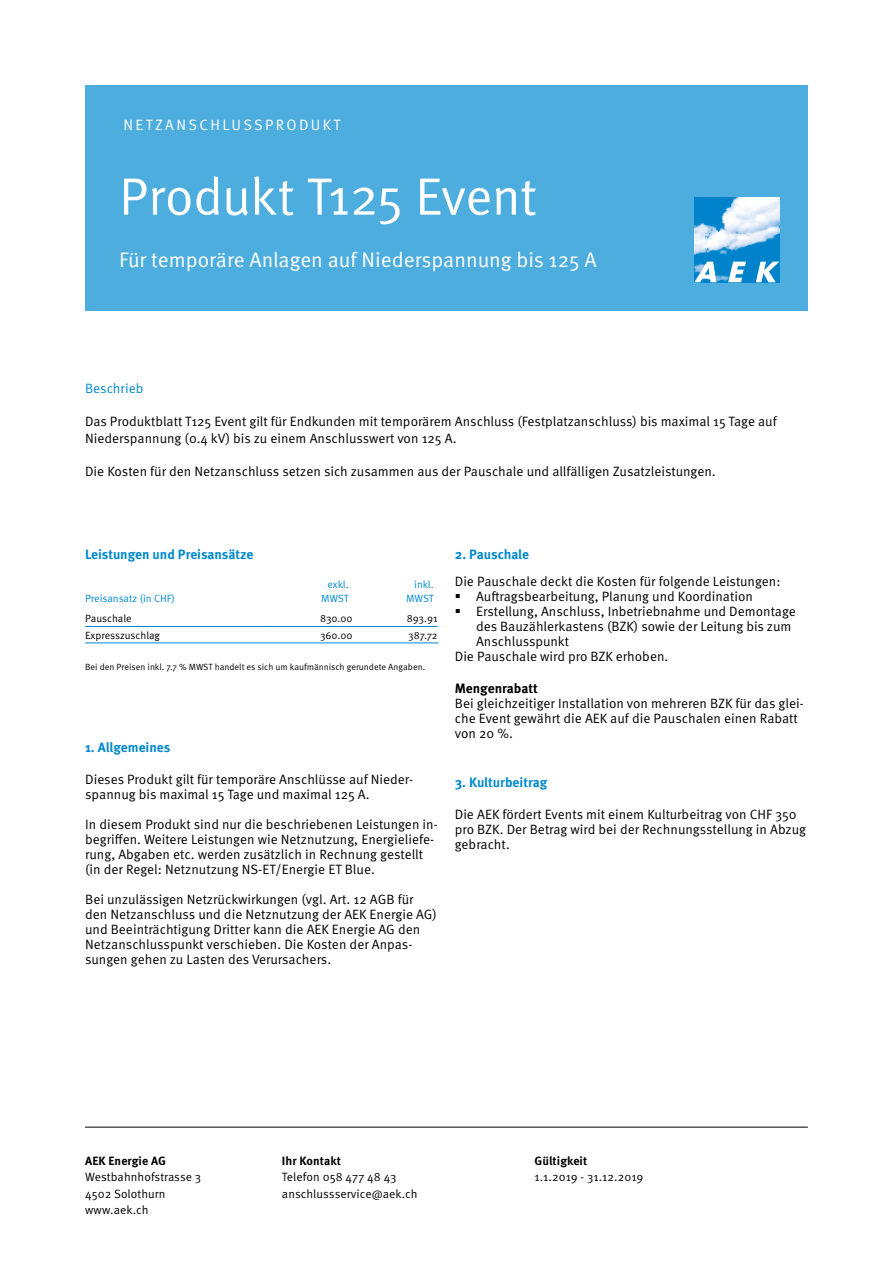
<style>
.page{position:relative;width:893px;height:1263px;background:#fff}
.page>*{position:absolute;margin:0;border:0;box-sizing:border-box;transform-origin:0 0}
.t1{font:52.5px "Meta OT Norm";letter-spacing:-.015em;color:#fff}
.t2{font:21px "Meta OT Norm";color:#fff}
.t3{font:15px "Meta OT Norm";letter-spacing:.16em;color:#fff}
.t4{font:13.5px/15px "Meta OT Norm";color:#000}
.t5{font:700 13.5px "Meta OT";letter-spacing:-.005em;color:#0089cf}
.t6{font:700 13.5px "Meta OT";color:#000}
.t7{font:13.5px "Meta OT Norm";color:#0089cf}
.t8{font:12px/16.5px "Meta OT Norm";letter-spacing:.005em;color:#000}
.t9{font:700 12px "Meta OT";letter-spacing:.005em;color:#000}
.t10{font:10.5px "Meta OT Norm";letter-spacing:-.005em;color:#000}
.t11{font:10.5px/13.5px "Meta OT Norm";letter-spacing:-.01em;color:#0089cf;text-align:right}
.t12{font:9px "Meta OT Norm";color:#000}
</style>
<div class="page">
<div style="left:85px;top:85px;width:723px;height:225px;background:#4dadde"></div>
<hr style="left:85px;top:1127px;width:723px;height:1px;background:#000">
<hr style="left:85px;top:626px;width:183px;height:1px;background:#0089cf">
<hr style="left:268px;top:626px;width:85px;height:1px;background:#0089cf">
<hr style="left:353px;top:626px;width:85px;height:1px;background:#0089cf">
<hr style="left:85px;top:642px;width:183px;height:1px;background:#0089cf">
<hr style="left:268px;top:642px;width:85px;height:1px;background:#0089cf">
<hr style="left:353px;top:642px;width:85px;height:1px;background:#0089cf">
<img style="left:694px;top:197px;width:85px;height:85px">
<svg style="left:694px;top:262px;width:22px;height:20px"></svg>
<svg style="left:728px;top:262px;width:18px;height:20px"></svg>
<svg style="left:756px;top:262px;width:23px;height:20px"></svg>
<p class="t3" style="left:123px;top:116px;width:219px">NETZANSCHLUSSPRODUKT</p>
<h1 class="t1" style="left:119px;top:166px;width:419px">Produkt T125 Event</h1>
<h2 class="t2" style="left:119px;top:247px;width:479px">Für temporäre Anlagen auf Niederspannung bis 125 A</h2>
<p class="t7" style="left:85px;top:380px;width:60px">Beschrieb</p>
<p class="t4" style="left:85px;top:414px;width:693px;line-height:16.5px">Das Produktblatt T125 Event gilt für Endkunden mit temporärem Anschluss (Festplatzanschluss) bis maximal 15 Tage auf<br>Niederspannung (0.4 kV) bis zu einem Anschlusswert von 125 A.</p>
<p class="t4" style="left:85px;top:464px;width:632px">Die Kosten für den Netzanschluss setzen sich zusammen aus der Pauschale und allfälligen Zusatzleistungen.</p>
<p class="t5" style="left:85px;top:545px;width:170px">Leistungen und Preisansätze</p>
<p class="t11" style="left:85px;top:591px;width:91px">Preisansatz (in CHF)</p>
<p class="t11" style="left:321px;top:578px;width:29px">exkl.<br>MWST</p>
<p class="t11" style="left:406px;top:578px;width:29px">inkl.<br>MWST</p>
<p class="t10" style="left:85px;top:612px;width:48px">Pauschale</p>
<p class="t10" style="left:320px;top:612px;width:34px">830.00</p>
<p class="t10" style="left:407px;top:612px;width:32px">893.91</p>
<p class="t10" style="left:85px;top:629px;width:76px">Expresszuschlag</p>
<p class="t10" style="left:320px;top:629px;width:34px">360.00</p>
<p class="t10" style="left:408px;top:629px;width:31px">387.72</p>
<p class="t12" style="left:85px;top:661px;width:342px">Bei den Preisen inkl. 7.7 % MWST handelt es sich um kaufmännisch gerundete Angaben.</p>
<p class="t5" style="left:85px;top:739px;width:87px">1. Allgemeines</p>
<p class="t4" style="left:85px;top:772px;width:330px">Dieses Produkt gilt für temporäre Anschlüsse auf Nieder&shy;spannug bis maximal 15 Tage und maximal 125 A.</p>
<p class="t4" style="left:85px;top:817px;width:354px">In diesem Produkt sind nur die beschriebenen Leistungen in&shy;begriffen. Weitere Leistungen wie Netznutzung, Energieliefe&shy;rung, Abgaben etc. werden zusätzlich in Rechnung gestellt (in der Regel: Netznutzung NS-ET/Energie ET Blue.</p>
<p class="t4" style="left:85px;top:892px;width:353px">Bei unzulässigen Netzrückwirkungen (vgl. Art. 12 AGB für den Netzanschluss und die Netznutzung der AEK Energie AG) und Beeinträchtigung Dritter kann die AEK Energie AG den Netzanschlusspunkt verschieben. Die Kosten der Anpas&shy;sungen gehen zu Lasten des Verursachers.</p>
<p class="t5" style="left:455px;top:545px;width:76px">2. Pauschale</p>
<p class="t4" style="left:455px;top:574px;width:327px">Die Pauschale deckt die Kosten für folgende Leistungen:</p>
<p class="t4" style="left:476px;top:589px;width:278px">Auftragsbearbeitung, Planung und Koordination</p>
<p class="t4" style="left:476px;top:604px;width:321px">Erstellung, Anschluss, Inbetriebnahme und Demontage</p>
<p class="t4" style="left:476px;top:619px;width:317px">des Bauzählerkastens (BZK) sowie der Leitung bis zum</p>
<p class="t4" style="left:476px;top:634px;width:95px">Anschlusspunkt</p>
<p class="t4" style="left:455px;top:649px;width:215px">Die Pauschale wird pro BZK erhoben.</p>
<p class="t6" style="left:455px;top:680px;width:85px">Mengenrabatt</p>
<p class="t4" style="left:455px;top:696px;width:350px">Bei gleichzeitiger Installation von mehreren BZK für das glei&shy;che Event gewährt die AEK auf die Pauschalen einen Rabatt von 20 %.</p>
<p class="t5" style="left:455px;top:774px;width:94px">3. Kulturbeitrag</p>
<p class="t4" style="left:455px;top:807px;width:353px">Die AEK fördert Events mit einem Kulturbeitrag von CHF 350 pro BZK. Der Betrag wird bei der Rechnungsstellung in Abzug gebracht.</p>
<p class="t9" style="left:85px;top:1153px;width:82px">AEK Energie AG</p>
<p class="t8" style="left:85px;top:1169px;width:118px">Westbahnhofstrasse 3<br>4502 Solothurn www.aek.ch</p>
<p class="t9" style="left:282px;top:1153px;width:61px">Ihr Kontakt</p>
<p class="t8" style="left:282px;top:1169px;width:137px">Telefon 058 477 48 43 anschlussservice@aek.ch</p>
<p class="t9" style="left:535px;top:1153px;width:54px">Gültigkeit</p>
<p class="t8" style="left:535px;top:1169px;width:110px">1.1.2019 - 31.12.2019</p>
</div>
